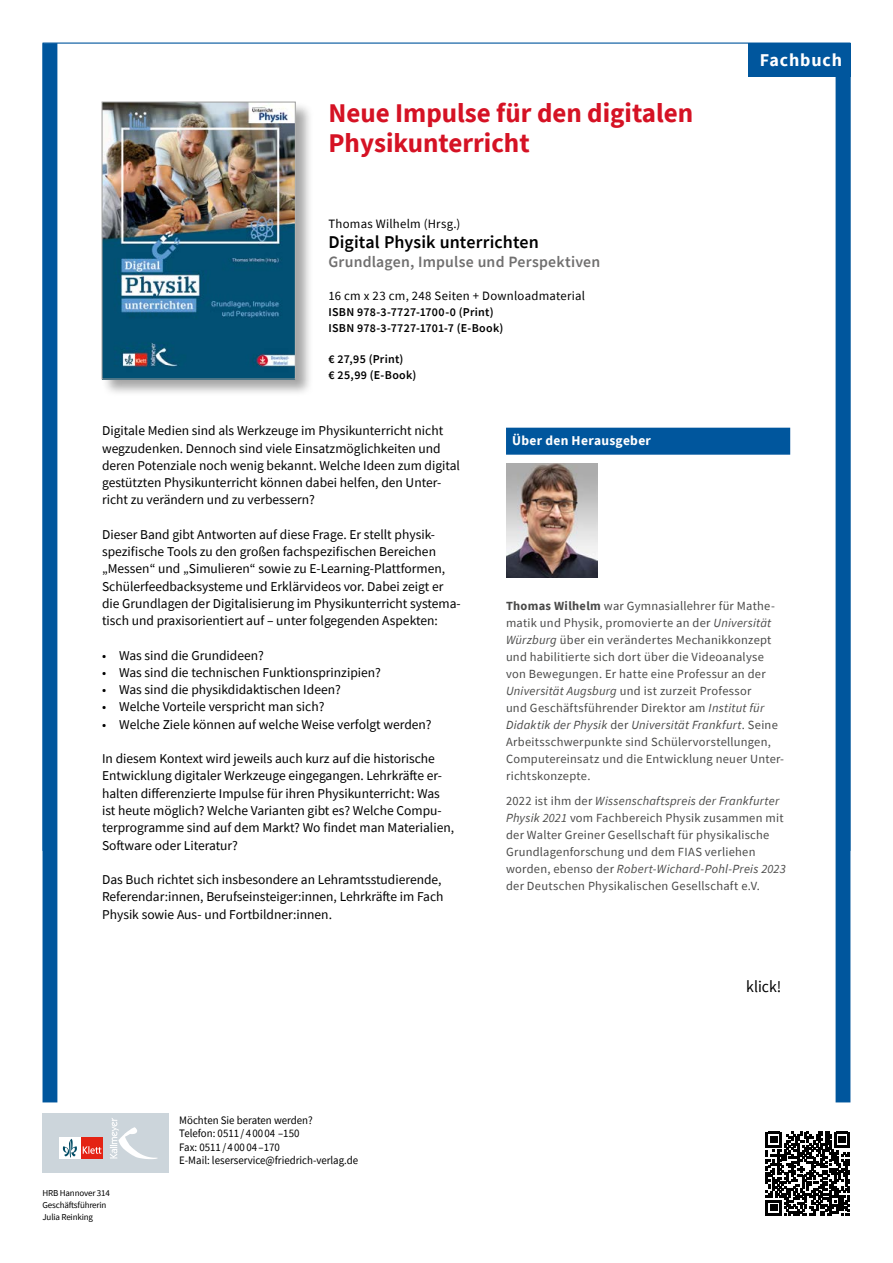
<style>
.page{position:relative;width:893px;height:1263px;background:#fff}
.page>*{position:absolute;margin:0;border:0;box-sizing:border-box;transform-origin:0 0}
.t1{font:700 27px/29.2px "Source Sans Pro";color:#d51224}
.t2{font:600 18px "Source Sans Pro";letter-spacing:.005em;color:#000}
.t3{font:700 18px "Source Sans Pro";letter-spacing:.05em;color:#fff}
.t4{font:16.5px "Source Sans Pro";color:#000;scale:.95 1}
.t5{font:600 15.75px "Source Sans Pro";letter-spacing:.015em;color:#706f6f}
.t6{font:13.5px/17.2px "Source Sans Pro";color:#000}
.t7{font:700 13.5px "Source Sans Pro";letter-spacing:.02em;color:#fff}
.t8{font:12.75px "Source Sans Pro";letter-spacing:.02em;color:#000}
.t9{font:12.45px/17px "Source Sans Pro";letter-spacing:.02em;color:#4a4a49}
.t10{font:600 12px/15.8px "Source Sans Pro";letter-spacing:.02em;color:#000}
.t11{font:11.4px/13.5px "Source Sans Pro";color:#000;scale:.95 1}
.t12{font:9px/12px "Source Sans Pro";letter-spacing:-.02em;color:#000}
.s1{font-weight:700}
.s2{font-style:italic}
</style>
<div class="page">
<div style="left:506px;top:428px;width:284px;height:27px;background:#00569d"></div>
<div style="left:43px;top:1113px;width:126px;height:59px;background:#ccd5db"></div>
<svg style="left:110px;top:1118px;width:48px;height:41px"></svg>
<div style="left:81px;top:1137px;width:22px;height:22px;background:#e42313"></div>
<div style="left:59px;top:1137px;width:22px;height:22px;background:#fff"></div>
<svg style="left:83px;top:1146px;width:18px;height:8px"></svg>
<svg style="left:63px;top:1139px;width:14px;height:19px"></svg>
<div style="left:43px;top:43px;width:14px;height:1059px;background:#00569d"></div>
<div style="left:101px;top:101px;width:212px;height:296px;background:#000;opacity:.35"></div>
<img style="left:104px;top:104px;width:190px;height:273px">
<div style="left:102px;top:102px;width:194px;height:277px;border:1px solid #9d9d9c"></div>
<img style="left:507px;top:463px;width:90px;height:115px">
<svg style="left:766px;top:1131px;width:84px;height:85px"></svg>
<div style="left:836px;top:77px;width:14px;height:1025px;background:#00569d"></div>
<div style="left:748px;top:43px;width:102px;height:34px;background:#00569d"></div>
<h1 class="t1" style="left:328px;top:98px;width:366px">Neue Impulse für den digitalen<br>Physikunterricht</h1>
<p class="t8" style="left:328px;top:215px;width:134px">Thomas Wilhelm (Hrsg.)</p>
<h2 class="t2" style="left:328px;top:230px;width:212px">Digital Physik unterrichten</h2>
<p class="t5" style="left:328px;top:252px;width:273px">Grundlagen, Impulse und Perspektiven</p>
<p class="t8" style="left:328px;top:288px;width:258px">16 cm x 23 cm, 248 Seiten + Downloadmaterial</p>
<p class="t10" style="left:328px;top:304px;width:176px">ISBN 978-3-7727-1700-0 (Print)<br>ISBN 978-3-7727-1701-7 (E-Book)</p>
<p class="t10" style="left:328px;top:351px;width:89px">€ 27,95 (Print)<br>€ 25,99 (E-Book)</p>
<h2 class="t3" style="left:760px;top:48px;width:84px">Fachbuch</h2>
<p class="t6" style="left:102px;top:422px;width:359px">Digitale Medien sind als Werkzeuge im Physikunterricht nicht wegzudenken. Dennoch sind viele Einsatzmöglichkeiten und deren Potenziale noch wenig bekannt. Welche Ideen zum digital gestützten Physikunterricht können dabei helfen, den Unter&shy;richt zu verändern und zu verbessern?</p>
<p class="t6" style="left:102px;top:526px;width:360px">Dieser Band gibt Antworten auf diese Frage. Er stellt physik&shy;spezifische Tools zu den großen fachspezifischen Bereichen „Messen“ und „Simulieren“ sowie zu E-Learning-Plattformen, Schülerfeedbacksysteme und Erklärvideos vor. Dabei zeigt er die Grundlagen der Digitalisierung im Physikunterricht systema&shy;tisch und praxisorientiert auf – unter folgegenden Aspekten:</p>
<p class="t6" style="left:102px;top:646px;width:163px">• Was sind die Grundideen?</p>
<p class="t6" style="left:102px;top:664px;width:280px">• Was sind die technischen Funktionsprinzipien?</p>
<p class="t6" style="left:102px;top:681px;width:240px">• Was sind die physikdidaktischen Ideen?</p>
<p class="t6" style="left:102px;top:698px;width:224px">• Welche Vorteile verspricht man sich?</p>
<p class="t6" style="left:102px;top:715px;width:331px">• Welche Ziele können auf welche Weise verfolgt werden?</p>
<p class="t6" style="left:102px;top:750px;width:354px">In diesem Kontext wird jeweils auch kurz auf die historische Entwicklung digitaler Werkzeuge eingegangen. Lehrkräfte er&shy;halten differenzierte Impulse für ihren Physikunterricht: Was ist heute möglich? Welche Varianten gibt es? Welche Compu&shy;terprogramme sind auf dem Markt? Wo findet man Materialien, Software oder Literatur?</p>
<p class="t6" style="left:102px;top:871px;width:343px">Das Buch richtet sich insbesondere an Lehramtsstudierende,<br>Referendar:innen, Berufseinsteiger:innen, Lehrkräfte im Fach<br>Physik sowie Aus- und Fortbildner:innen.</p>
<p class="t7" style="left:512px;top:431px;width:140px">Über den Herausgeber</p>
<p class="t9" style="left:506px;top:597px;width:280px"><span class="s1">Thomas Wilhelm</span> war Gymnasiallehrer für Mathe&shy;matik und Physik, promovierte an der <span class="s2">Universität Würzburg</span> über ein verändertes Mechanikkonzept und habilitierte sich dort über die Videoanalyse von Bewegungen. Er hatte eine Professur an der <span class="s2">Universität Augsburg</span> und ist zurzeit Professor<br>und Geschäftsführender Direktor am <span class="s2">Institut für Didaktik der Physik</span> der <span class="s2">Universität Frankfurt</span>. Seine Arbeitsschwerpunkte sind Schülervorstellungen, Computereinsatz und die Entwicklung neuer Unter&shy;richtskonzepte.</p>
<p class="t9" style="left:506px;top:792px;width:281px">2022 ist ihm der <span class="s2">Wissenschaftspreis der Frankfurter Physik 2021</span> vom Fachbereich Physik zusammen mit der Walter Greiner Gesellschaft für physikalische Grundlagenforschung und dem FIAS verliehen worden, ebenso der <span class="s2">Robert-Wichard-Pohl-Preis 2023 </span>der Deutschen Physikalischen Gesellschaft e.V.</p>
<p class="t4" style="left:746px;top:975px;width:38px">klick!</p>
<p class="t12" style="left:43px;top:1187px;width:69px">HRB Hannover 314<br>Geschäftsführerin<br>Julia Reinking</p>
<p class="t11" style="left:179px;top:1113px;width:190px">Möchten Sie beraten werden?<br>Telefon: 0511 / 4 00 04 –150<br>Fax: 0511 / 4 00 04 –170<br>E-Mail: leserservice@friedrich-verlag.de</p>
</div>
